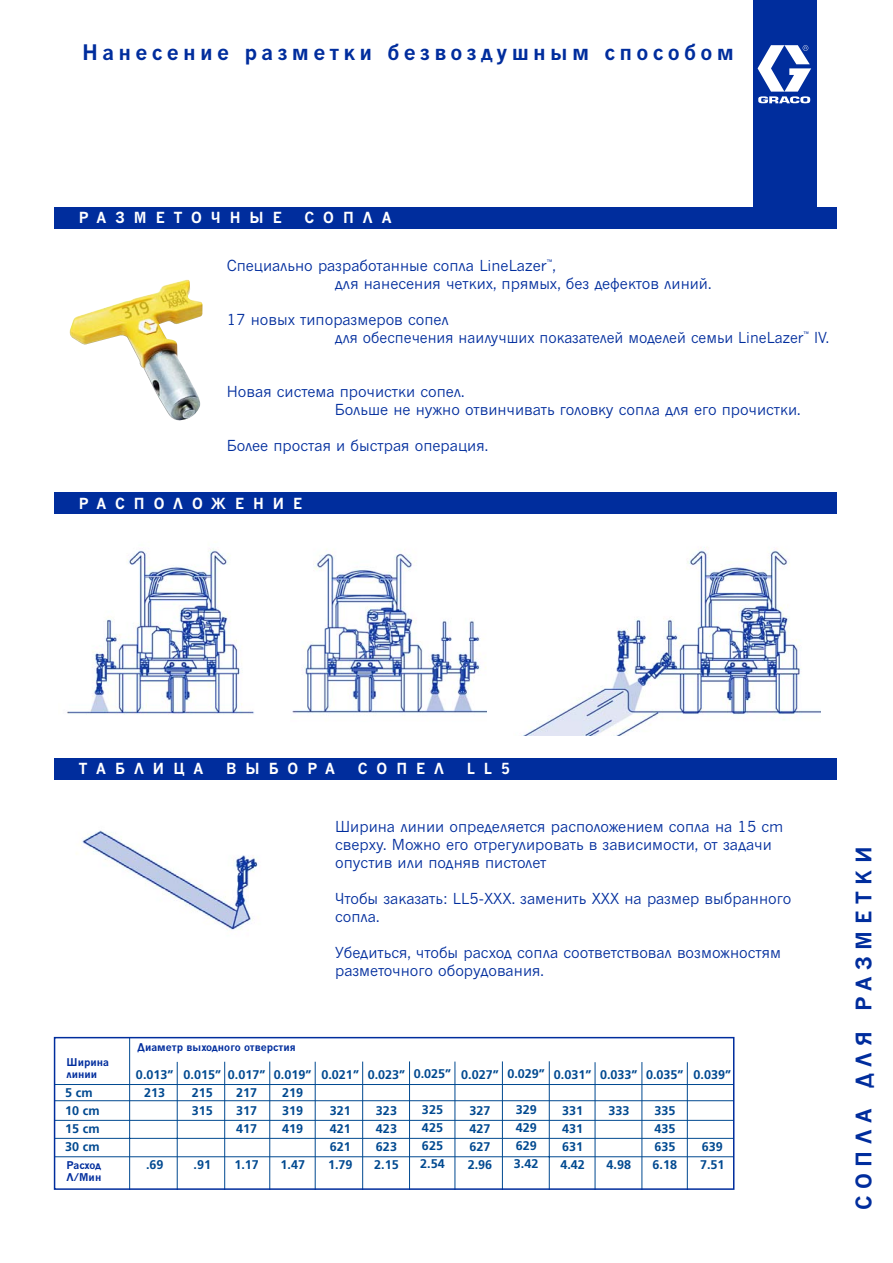
<style>
.page{position:relative;width:893px;height:1263px;background:#fff}
.page>*{position:absolute;margin:0;border:0;box-sizing:border-box;transform-origin:0 0}
.t1{font:700 21px "News Gothic Cyr";letter-spacing:.205em;color:#002d9d}
.t2{font:700 21px "News Gothic Cyr";letter-spacing:.315em;color:#002d9d}
.t3{font:15px/18px "News Gothic Cyr";color:#002d9d}
.t4{font:700 15px "News Gothic Cyr";letter-spacing:.635em;color:#fff;scale:.95 1}
.t5{font:700 12.6px/18px "Frutiger";color:#004990}
.t6{font:700 10.5px/12px "News Gothic Cyr";color:#002d9d}
.t7{font:700 10.5px/12px "News Gothic Cyr";letter-spacing:-.02em;color:#002d9d}
</style>
<div class="page">
<div style="left:54px;top:207px;width:782px;height:21px;background:#002d9d"></div>
<div style="left:54px;top:492px;width:782px;height:22px;background:#002d9d"></div>
<div style="left:54px;top:758px;width:782px;height:21px;background:#002d9d"></div>
<img style="left:67px;top:548px;width:187px;height:167px">
<img style="left:76px;top:830px;width:182px;height:100px">
<img style="left:522px;top:547px;width:298px;height:189px">
<img style="left:69px;top:279px;width:134px;height:142px">
<img style="left:292px;top:549px;width:194px;height:165px">
<hr style="left:55px;top:1138px;width:678px;height:1px;background:#004990">
<hr style="left:129px;top:1038px;width:1px;height:151px;background:#004990">
<hr style="left:177px;top:1062px;width:1px;height:127px;background:#004990">
<hr style="left:55px;top:1084px;width:678px;height:1px;background:#004990">
<hr style="left:55px;top:1120px;width:678px;height:1px;background:#004990">
<hr style="left:224px;top:1062px;width:1px;height:127px;background:#004990">
<hr style="left:269px;top:1062px;width:1px;height:127px;background:#004990">
<hr style="left:315px;top:1062px;width:1px;height:127px;background:#004990">
<hr style="left:362px;top:1062px;width:1px;height:127px;background:#004990">
<hr style="left:409px;top:1061px;width:1px;height:128px;background:#004990">
<hr style="left:454px;top:1062px;width:1px;height:127px;background:#004990">
<hr style="left:502px;top:1061px;width:1px;height:128px;background:#004990">
<hr style="left:549px;top:1061px;width:1px;height:128px;background:#004990">
<hr style="left:55px;top:1156px;width:678px;height:1px;background:#004990">
<hr style="left:594px;top:1062px;width:1px;height:127px;background:#004990">
<hr style="left:641px;top:1062px;width:1px;height:127px;background:#004990">
<hr style="left:686px;top:1062px;width:1px;height:127px;background:#004990">
<hr style="left:55px;top:1100px;width:678px;height:1px;background:#004990">
<div style="left:54px;top:1037px;width:680px;height:153px;border:2px solid #002d9d"></div>
<div style="left:752px;top:0;width:64px;height:206px;background:#002d9d"></div>
<svg style="left:757px;top:45px;width:54px;height:58px"></svg>
<h1 class="t1" style="left:82px;top:43px;width:653px">Нанесение разметки безвоздушным способом</h1>
<p class="t4" style="left:79px;top:212px;width:215px">РАЗМЕТОЧНЫЕ</p>
<p class="t4" style="left:304px;top:212px;width:93px">СОПЛА</p>
<p class="t3" style="left:335px;top:257px;width:378px;text-indent:-108px">Специально разработанные сопла LineLazer<sup>™</sup>,<br>для нанесения четких, прямых, без дефектов линий.</p>
<p class="t3" style="left:335px;top:311px;width:496px;text-indent:-108px">17 новых типоразмеров сопел<br>для обеспечения наилучших показателей моделей семьи LineLazer<sup>™</sup> IV.</p>
<p class="t3" style="left:335px;top:383px;width:467px;text-indent:-108px">Новая система прочистки сопел.<br>Больше не нужно отвинчивать головку сопла для его прочистки.</p>
<p class="t3" style="left:227px;top:437px;width:263px">Более простая и быстрая операция.</p>
<p class="t4" style="left:79px;top:497px;width:237px">РАСПОЛОЖЕНИЕ</p>
<p class="t4" style="left:79px;top:762px;width:133px">ТАБЛИЦА</p>
<p class="t4" style="left:226px;top:762px;width:116px">ВЫБОРА</p>
<p class="t4" style="left:358px;top:762px;width:92px">СОПЕЛ</p>
<p class="t4" style="left:467px;top:762px;width:47px">LL5</p>
<p class="t6" style="left:67px;top:1057px;width:44px">Ширина линии</p>
<p class="t5" style="left:65px;top:1085px;width:36px">5 cm<br>10 cm<br>15 cm<br>30 cm</p>
<p class="t7" style="left:67px;top:1160px;width:36px">Расход<br>Л/Мин</p>
<p class="t3" style="left:335px;top:819px;width:450px">Ширина линии определяется расположением сопла на 15 cm сверху. Можно его отрегулировать в зависимости, от задачи опустив или подняв пистолет</p>
<p class="t3" style="left:335px;top:891px;width:457px">Чтобы заказать: LL5-XXX. заменить XXX на размер выбранного сопла.</p>
<p class="t3" style="left:335px;top:945px;width:447px">Убедиться, чтобы расход сопла соответствовал возможностям разметочного оборудования.</p>
<p class="t6" style="left:138px;top:1042px;width:160px">Диаметр выходного отверстия</p>
<p class="t5" style="left:136px;top:1066px;width:39px;text-align:center">0.013”<br>213</p>
<p class="t5" style="left:146px;top:1156px;width:19px">.69</p>
<p class="t5" style="left:228px;top:1066px;width:39px;text-align:center">0.017”<br>217<br>317<br>417</p>
<p class="t5" style="left:234px;top:1156px;width:26px">1.17</p>
<p class="t5" style="left:183px;top:1066px;width:39px;text-align:center">0.015”<br>215<br>315</p>
<p class="t5" style="left:193px;top:1156px;width:19px">.91</p>
<p class="t5" style="left:274px;top:1066px;width:39px;text-align:center">0.019”<br>219<br>319<br>419</p>
<p class="t5" style="left:280px;top:1156px;width:26px">1.47</p>
<p class="t5" style="left:321px;top:1066px;width:39px">0.021”</p>
<p class="t5" style="left:328px;top:1102px;width:26px">321<br>421<br>621<br>1.79</p>
<p class="t5" style="left:367px;top:1066px;width:39px">0.023”</p>
<p class="t5" style="left:374px;top:1102px;width:26px">323<br>423<br>623<br>2.15</p>
<p class="t5" style="left:413px;top:1066px;width:39px">0.025”</p>
<p class="t5" style="left:420px;top:1102px;width:26px">325<br>425<br>625<br>2.54</p>
<p class="t5" style="left:461px;top:1066px;width:39px">0.027”</p>
<p class="t5" style="left:467px;top:1102px;width:26px">327<br>427<br>627<br>2.96</p>
<p class="t5" style="left:507px;top:1066px;width:39px">0.029”</p>
<p class="t5" style="left:514px;top:1102px;width:26px">329<br>429<br>629<br>3.42</p>
<p class="t5" style="left:554px;top:1067px;width:39px">0.031”</p>
<p class="t5" style="left:560px;top:1103px;width:26px">331<br>431<br>631<br>4.42</p>
<p class="t5" style="left:600px;top:1067px;width:39px">0.033”</p>
<p class="t5" style="left:608px;top:1103px;width:23px">333</p>
<p class="t5" style="left:606px;top:1157px;width:26px">4.98</p>
<p class="t5" style="left:646px;top:1067px;width:39px">0.035”</p>
<p class="t5" style="left:652px;top:1103px;width:26px">335<br>435<br>635<br>6.18</p>
<p class="t5" style="left:693px;top:1067px;width:39px">0.039”</p>
<p class="t5" style="left:700px;top:1139px;width:26px">639<br>7.51</p>
<h1 class="t2" style="left:855px;top:1210px;width:365px;rotate:-90deg">СОПЛА ДЛЯ РАЗМЕТКИ</h1>
</div>
